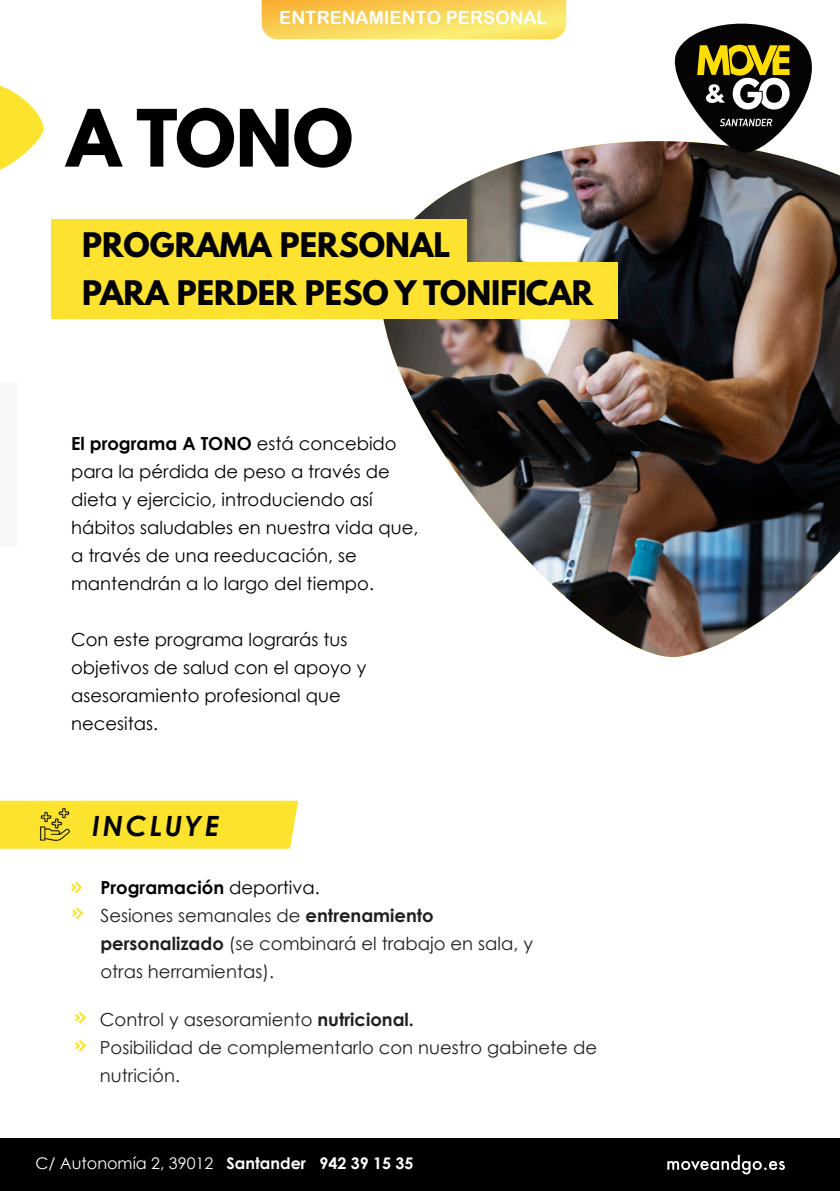
<style>
.page{position:relative;width:840px;height:1191px;background:#fff}
.page>*{position:absolute;margin:0;border:0;box-sizing:border-box;transform-origin:0 0}
.t1{font:700 70px "League Spartan";color:#000}
.t2{font:700 30px/48px "League Spartan";color:#000}
.t3{font:italic 700 28px "Century Gothic";letter-spacing:.1em;color:#000}
.t4{font:18.2px "Arial Rounded MT Bold";color:#fff}
.t5{font:18px/28px "Century Gothic";color:#000}
.t6{font:18px/28px "Century Gothic";color:#231f20}
.t7{font:16px "Century Gothic";color:#fff}
.s1{font-weight:700}
.s2{font-weight:700;color:#000}
.s3{color:#000}
</style>
<div class="page">
<div style="left:0;top:801px;width:298px;height:48px;background:#fbe32e"></div>
<img style="left:381px;top:141px;width:458px;height:516px">
<div style="left:51px;top:219px;width:416px;height:52px;background:#fde230"></div>
<div style="left:51px;top:262px;width:566px;height:56px;background:#fde230"></div>
<div style="left:0;top:382px;width:17px;height:164px;background:#f7f7f7"></div>
<svg style="left:71px;top:881px;width:11px;height:12px"></svg>
<svg style="left:72px;top:907px;width:11px;height:12px"></svg>
<svg style="left:75px;top:1012px;width:11px;height:12px"></svg>
<svg style="left:75px;top:1040px;width:11px;height:12px"></svg>
<div style="left:0;top:1138px;width:839px;height:53px;background:#000"></div>
<svg style="left:667px;top:1155px;width:117px;height:19px"></svg>
<svg style="left:666px;top:23px;width:173px;height:133px"></svg>
<svg style="left:0;top:85px;width:44px;height:85px"></svg>
<img style="left:37px;top:806px;width:37px;height:37px">
<img style="left:262px;top:0;width:304px;height:39px">
<p class="t4" style="left:279px;top:6px;width:270px">ENTRENAMIENTO PERSONAL</p>
<h1 class="t1" style="left:67px;top:84px;width:288px">A TONO</h1>
<h2 class="t2" style="left:82px;top:221px;width:513px">PROGRAMA PERSONAL<br>PARA PERDER PESO Y TONIFICAR</h2>
<p class="t5" style="left:71px;top:431px;width:349px"><span class="s1">El programa A TONO</span> está concebido para la pérdida de peso a través de dieta y ejercicio, introduciendo así hábitos saludables en nuestra vida que, a través de una reeducación, se mantendrán a lo largo del tiempo.</p>
<p class="t5" style="left:71px;top:627px;width:297px">Con este programa lograrás tus objetivos de salud con el apoyo y asesoramiento profesional que necesitas.</p>
<h3 class="t3" style="left:92px;top:815px;width:129px">INCLUYE</h3>
<p class="t6" style="left:100px;top:875px;width:434px"><span class="s2">Programación</span> <span class="s3">deportiva.<br></span>Sesiones semanales de <span class="s1">entrenamiento personalizado</span> (se combinará el trabajo en sala, y otras herramientas).</p>
<p class="t6" style="left:100px;top:1007px;width:498px">Control y asesoramiento <span class="s1">nutricional.<br></span>Posibilidad de complementarlo con nuestro gabinete de nutrición.</p>
<p class="t7" style="left:35px;top:1157px;width:379px">C/ Autonomía 2, 39012 <span class="s1">Santander 942 39 15 35</span></p>
</div>
